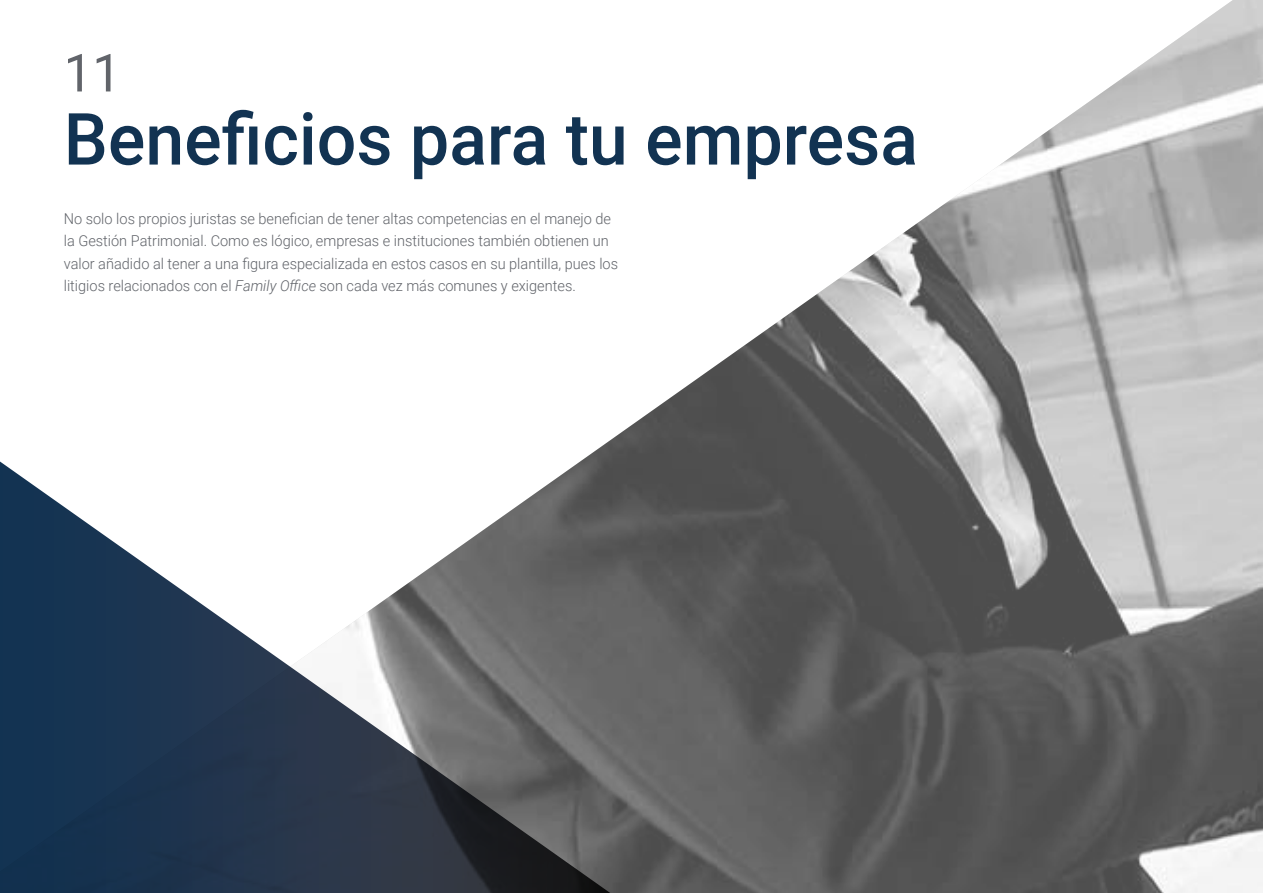
<style>
.page{position:relative;width:1263px;height:893px;background:#fff}
.page>*{position:absolute;margin:0;border:0;box-sizing:border-box;transform-origin:0 0}
.t1{font:500 72px "Roboto";color:#123352}
.t2{font:52.5px "Roboto";color:#61646a}
.t3{font:300 15px/22.5px "Roboto";color:#61646a}
.s1{font-style:italic}
</style>
<div class="page">
<img style="left:602px;top:0;width:661px;height:893px">
<svg style="left:0;top:446px;width:640px;height:447px"></svg>
<h2 class="t2" style="left:64px;top:36px;width:59px">11</h2>
<h1 class="t1" style="left:64px;top:89px;width:856px">Beneficios para tu empresa</h1>
<p class="t3" style="left:64px;top:207px;width:556px">No solo los propios juristas se benefician de tener altas competencias en el manejo de la Gestión Patrimonial. Como es lógico, empresas e instituciones también obtienen un valor añadido al tener a una figura especializada en estos casos en su plantilla, pues los litigios relacionados con el <span class="s1">Family Office</span> son cada vez más comunes y exigentes.</p>
</div>
